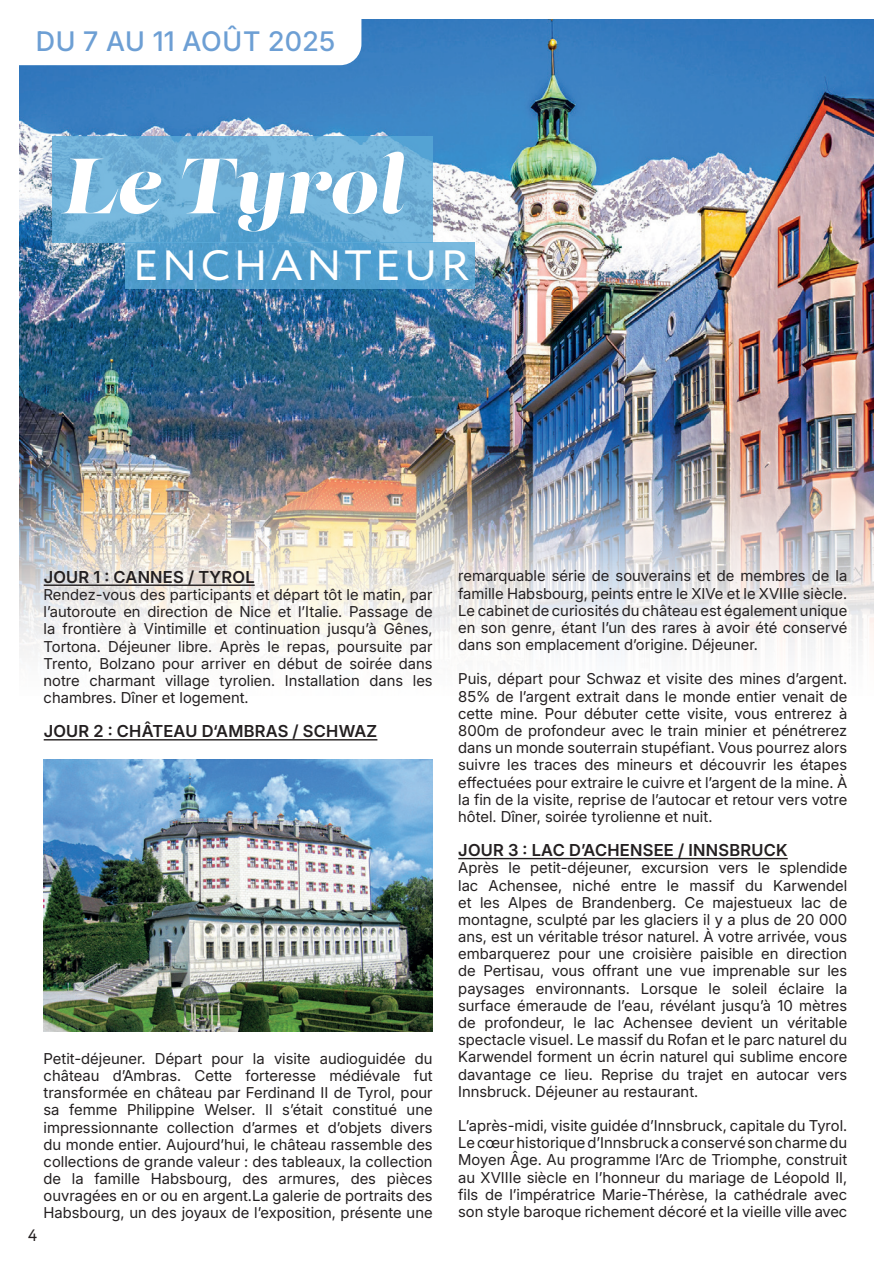
<style>
.page{position:relative;width:893px;height:1263px;background:#fff}
.page>*{position:absolute;margin:0;border:0;box-sizing:border-box;transform-origin:0 0}
.t1{font:italic 78px "Lust Display";color:#fff}
.t2{font:42.3px "Circe";letter-spacing:.07em;color:#fff;scale:1.06 1}
.t3{font:500 27px "Inter 18 pt";letter-spacing:.01em;color:#6d9fd4}
.t4{font:600 16.5px "Inter 18 pt";letter-spacing:.015em;color:#231f20}
.t5{font:16.5px "Circe";color:#231f20}
.t6{font:15px/17.2px "Inter 18 pt";color:#231f20;text-align:justify}
</style>
<div class="page">
<img style="left:20px;top:20px;width:853px;height:369px">
<img style="left:20px;top:389px;width:854px;height:266px">
<svg style="left:20px;top:20px;width:341px;height:45px"></svg>
<hr style="left:44px;top:584px;width:211px;height:2px;background:#231f20">
<hr style="left:44px;top:739px;width:333px;height:1px;background:#231f20">
<hr style="left:458px;top:858px;width:330px;height:1px;background:#231f20">
<img style="left:44px;top:759px;width:389px;height:272px">
<svg style="left:125px;top:242px;width:350px;height:46px;background:#55a0ce"></svg>
<svg style="left:52px;top:136px;width:381px;height:106px;background:#6baed6"></svg>
<h3 class="t3" style="left:36px;top:21px;width:301px">DU 7 AU 11 AOÛT 2025</h3>
<h1 class="t1" style="left:64px;top:137px;width:342px">Le Tyrol</h1>
<h2 class="t2" style="left:133px;top:238px;width:319px">ENCHANTEUR</h2>
<p class="t4" style="left:44px;top:564px;width:212px">JOUR 1 : CANNES / TYROL</p>
<p class="t6" style="left:44px;top:586px;width:391px">Rendez-vous des participants et départ tôt le matin, par l’autoroute en direction de Nice et l’Italie. Passage de la frontière à Vintimille et continuation jusqu’à Gênes, Tortona. Déjeuner libre. Après le repas, poursuite par Trento, Bolzano pour arriver en début de soirée dans notre charmant village tyrolien. Installation dans les chambres. Dîner et logement.</p>
<p class="t4" style="left:44px;top:719px;width:335px">JOUR 2 : CHÂTEAU D‘AMBRAS / SCHWAZ</p>
<p class="t6" style="left:44px;top:1049px;width:391px">Petit-déjeuner. Départ pour la visite audioguidée du château d’Ambras. Cette forteresse médiévale fut transformée en château par Ferdinand II de Tyrol, pour sa femme Philippine Welser. Il s’était constitué une impressionnante collection d’armes et d’objets divers du monde entier. Aujourd’hui, le château rassemble des collections de grande valeur : des tableaux, la collection de la famille Habsbourg, des armures, des pièces ouvragées en or ou en argent.La galerie de portraits des Habsbourg, un des joyaux de l’exposition, présente une</p>
<p class="t5" style="left:28px;top:1224px;width:11px">4</p>
<p class="t6" style="left:458px;top:567px;width:391px">remarquable série de souverains et de membres de la famille Habsbourg, peints entre le XIVe et le XVIIIe siècle.<br>Le cabinet de curiosités du château est également unique en son genre, étant l’un des rares à avoir été conservé dans son emplacement d’origine. Déjeuner.</p>
<p class="t6" style="left:458px;top:670px;width:391px">Puis, départ pour Schwaz et visite des mines d’argent.<br>85% de l’argent extrait dans le monde entier venait de cette mine. Pour débuter cette visite, vous entrerez à 800m de profondeur avec le train minier et pénétrerez dans un monde souterrain stupéfiant. Vous pourrez alors suivre les traces des mineurs et découvrir les étapes effectuées pour extraire le cuivre et l’argent de la mine. À la fin de la visite, reprise de l’autocar et retour vers votre hôtel. Dîner, soirée tyrolienne et nuit.</p>
<p class="t4" style="left:458px;top:838px;width:331px">JOUR 3 : LAC D’ACHENSEE / INNSBRUCK</p>
<p class="t6" style="left:458px;top:859px;width:391px">Après le petit-déjeuner, excursion vers le splendide lac Achensee, niché entre le massif du Karwendel et les Alpes de Brandenberg. Ce majestueux lac de montagne, sculpté par les glaciers il y a plus de 20 000 ans, est un véritable trésor naturel. À votre arrivée, vous embarquerez pour une croisière paisible en direction de Pertisau, vous offrant une vue imprenable sur les paysages environnants. Lorsque le soleil éclaire la surface émeraude de l’eau, révélant jusqu’à 10 mètres de profondeur, le lac Achensee devient un véritable spectacle visuel. Le massif du Rofan et le parc naturel du Karwendel forment un écrin naturel qui sublime encore davantage ce lieu. Reprise du trajet en autocar vers Innsbruck. Déjeuner au restaurant.</p>
<p class="t6" style="left:458px;top:1116px;width:391px">L’après-midi, visite guidée d’Innsbruck, capitale du Tyrol.<br>Le cœur historique d’Innsbruck a conservé son charme du Moyen Âge. Au programme l’Arc de Triomphe, construit au XVIIIe siècle en l’honneur du mariage de Léopold II, fils de l’impératrice Marie-Thérèse, la cathédrale avec son style baroque richement décoré et la vieille ville avec</p>
</div>
